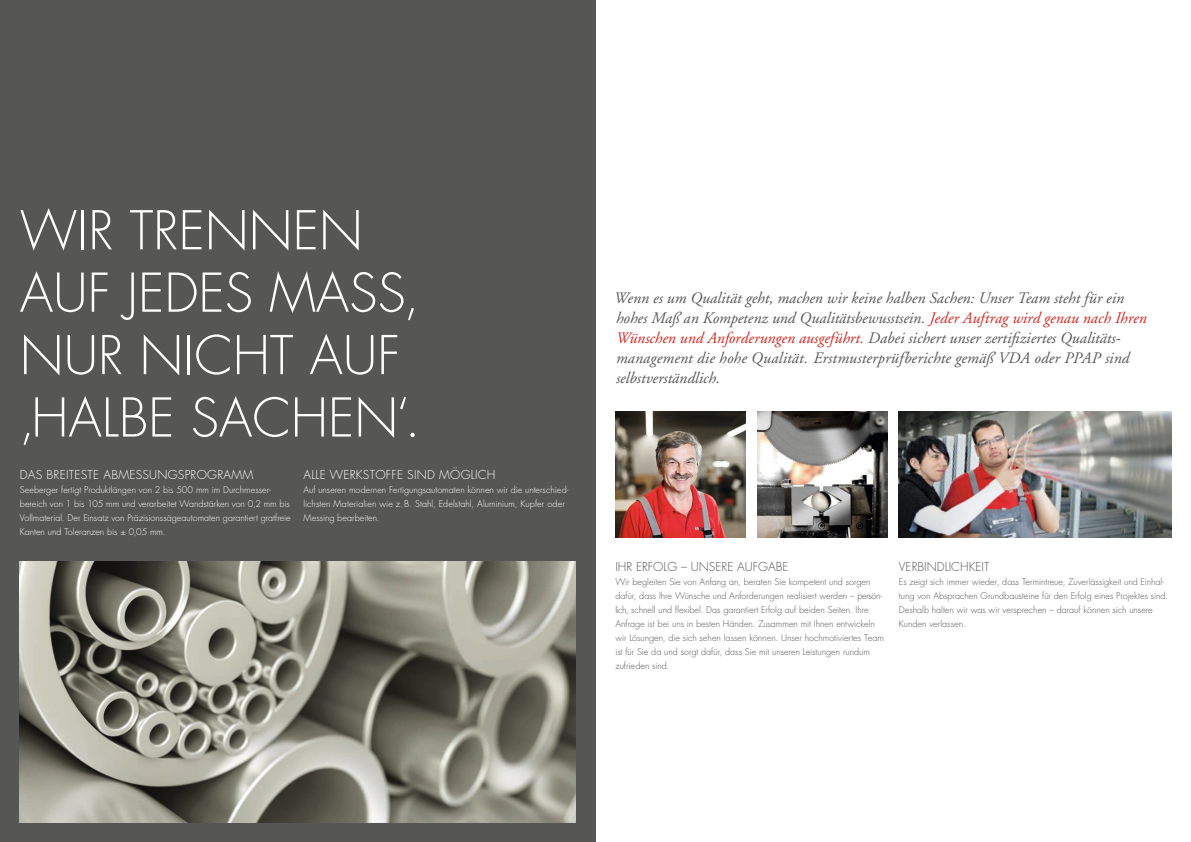
<style>
.page{position:relative;width:1191px;height:842px;background:#fff}
.page>*{position:absolute;margin:0;border:0;box-sizing:border-box;transform-origin:0 0}
.t1{font:300 52px/62.4px "Futura";color:#fff}
.t2{font:italic 16px/20px "Adobe Garamond";color:#565655}
.t3{font:300 12px "Futura";letter-spacing:.02em;color:#fff}
.t4{font:300 12px "Futura";color:#565655}
.t5{font:300 9px/14.1px "Futura";letter-spacing:-.005em;color:#565655}
.t6{font:300 9px/14px "Futura";color:#fff}
.s1{color:#d32721}
</style>
<div class="page">
<div style="left:0;top:0;width:595px;height:842px;background:#565655"></div>
<img style="left:20px;top:561px;width:555px;height:261px">
<img style="left:899px;top:411px;width:272px;height:126px">
<img style="left:757px;top:411px;width:130px;height:126px">
<img style="left:615px;top:411px;width:131px;height:126px">
<h1 class="t1" style="left:20px;top:200px;width:402px">WIR TRENNEN<br>AUF JEDES MASS,<br>NUR NICHT AUF ‚HALBE SACHEN‘.</h1>
<h3 class="t3" style="left:20px;top:467px;width:235px">DAS BREITESTE ABMESSUNGSPROGRAMM</h3>
<p class="t6" style="left:20px;top:483px;width:272px">Seeberger fertigt Produktlängen von 2 bis 500 mm im Durchmesser&shy;bereich von 1 bis 105 mm und verarbeitet Wandstärken von 0,2 mm bis Vollmaterial. Der Einsatz von Präzisionssägeautomaten garantiert gratfreie Kanten und Toleranzen bis ± 0,05 mm.</p>
<h3 class="t3" style="left:303px;top:467px;width:194px">ALLE WERKSTOFFE SIND MÖGLICH</h3>
<p class="t6" style="left:303px;top:483px;width:267px">Auf unseren modernen Fertigungsautomaten können wir die unterschied&shy;lichsten Materialien wie z. B. Stahl, Edelstahl, Aluminium, Kupfer oder<br>Messing bearbeiten.</p>
<p class="t2" style="left:613px;top:288px;width:534px">Wenn es um Qualität geht, machen wir keine halben Sachen: Unser Team steht für ein hohes Maß an Kompetenz und Qualitätsbewusstsein. <span class="s1">Jeder Auftrag wird genau nach Ihren Wünschen und Anforderungen ausgeführt.</span> Dabei sichert unser zertifiziertes Qualitäts&shy;management die hohe Qualität. Erstmusterprüfberichte gemäß VDA oder PPAP sind selbstverständlich.</p>
<h3 class="t4" style="left:615px;top:558px;width:175px">IHR ERFOLG – UNSERE AUFGABE</h3>
<p class="t5" style="left:615px;top:574px;width:270px">Wir begleiten Sie von Anfang an, beraten Sie kompetent und sorgen dafür, dass Ihre Wünsche und Anforderungen realisiert werden – persön&shy;lich, schnell und flexibel. Das garantiert Erfolg auf beiden Seiten. Ihre Anfrage ist bei uns in besten Händen. Zusammen mit Ihnen entwickeln wir Lösungen, die sich sehen lassen können. Unser hochmotiviertes Team ist für Sie da und sorgt dafür, dass Sie mit unseren Leistungen rundum zufrieden sind.</p>
<h3 class="t4" style="left:899px;top:558px;width:92px">VERBINDLICHKEIT</h3>
<p class="t5" style="left:899px;top:574px;width:271px">Es zeigt sich immer wieder, dass Termintreue, Zuverlässigkeit und Einhal&shy;tung von Absprachen Grundbausteine für den Erfolg eines Projektes sind.<br>Deshalb halten wir was wir versprechen – darauf können sich unsere Kunden verlassen.</p>
</div>
